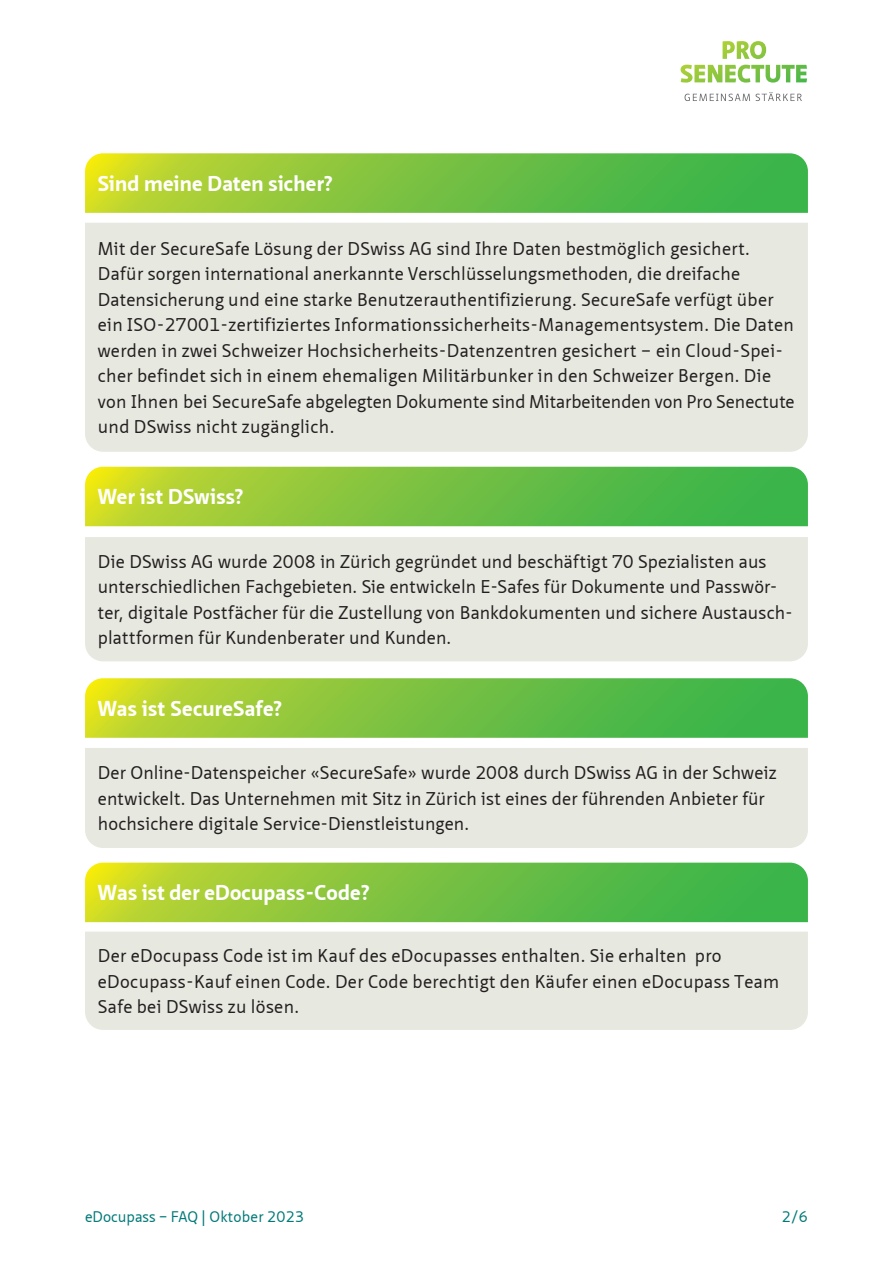
<style>
.page{position:relative;width:893px;height:1263px;background:#fff}
.page>*{position:absolute;margin:0;border:0;box-sizing:border-box;transform-origin:0 0}
.t1{font:700 21px "Neue Sans Pro";letter-spacing:.01em;color:#fff}
.t2{font:18px/25.5px "Neue Sans Pro";letter-spacing:.02em;color:#231f20}
.t3{font:15px "Neue Sans Pro";color:#007a78}
</style>
<div class="page">
<svg style="left:685px;top:94px;width:65px;height:7px"></svg>
<svg style="left:756px;top:92px;width:46px;height:9px"></svg>
<svg style="left:681px;top:41px;width:126px;height:42px"></svg>
<div style="left:85px;top:931px;width:723px;height:99px;background:#e7e8df"></div>
<svg style="left:85px;top:863px;width:723px;height:59px;background:#79c240"></svg>
<div style="left:85px;top:223px;width:723px;height:229px;background:#e7e8df"></div>
<svg style="left:85px;top:153px;width:723px;height:60px;background:#7ac341"></svg>
<div style="left:85px;top:537px;width:723px;height:124px;background:#e7e8df"></div>
<svg style="left:85px;top:467px;width:723px;height:59px;background:#79c240"></svg>
<div style="left:85px;top:748px;width:723px;height:100px;background:#e7e8df"></div>
<svg style="left:85px;top:678px;width:723px;height:60px;background:#7ac341"></svg>
<p class="t1" style="left:98px;top:170px;width:237px">Sind meine Daten sicher?</p>
<p class="t2" style="left:98px;top:235px;width:698px">Mit der SecureSafe Lösung der DSwiss AG sind Ihre Daten bestmöglich gesichert.<br>Dafür sorgen international anerkannte Verschlüsselungsmethoden, die dreifache Datensicherung und eine starke Benutzerauthentifizierung. SecureSafe verfügt über ein ISO-27001-zertifiziertes Informationssicherheits-Managementsystem. Die Daten werden in zwei Schweizer Hochsicherheits-Datenzentren gesichert – ein Cloud-Spei&shy;cher befindet sich in einem ehemaligen Militärbunker in den Schweizer Bergen. Die von Ihnen bei SecureSafe abgelegten Dokumente sind Mitarbeitenden von Pro Senectute und DSwiss nicht zugänglich.</p>
<p class="t1" style="left:98px;top:483px;width:147px">Wer ist DSwiss?</p>
<p class="t2" style="left:98px;top:548px;width:696px">Die DSwiss AG wurde 2008 in Zürich gegründet und beschäftigt 70 Spezialisten aus unterschiedlichen Fachgebieten. Sie entwickeln E-Safes für Dokumente und Passwör&shy;ter, digitale Postfächer für die Zustellung von Bankdokumenten und sichere Austausch&shy;plattformen für Kundenberater und Kunden.</p>
<p class="t1" style="left:98px;top:695px;width:186px">Was ist SecureSafe?</p>
<p class="t2" style="left:98px;top:760px;width:680px">Der Online-Datenspeicher «SecureSafe» wurde 2008 durch DSwiss AG in der Schweiz entwickelt. Das Unternehmen mit Sitz in Zürich ist eines der führenden Anbieter für hochsichere digitale Service-Dienstleistungen.</p>
<p class="t1" style="left:98px;top:879px;width:274px">Was ist der eDocupass-Code?</p>
<p class="t2" style="left:98px;top:943px;width:683px">Der eDocupass Code ist im Kauf des eDocupasses enthalten. Sie erhalten pro eDocupass-Kauf einen Code. Der Code berechtigt den Käufer einen eDocupass Team<br>Safe bei DSwiss zu lösen.</p>
<p class="t3" style="left:85px;top:1207px;width:221px">eDocupass – FAQ | Oktober 2023</p>
<p class="t3" style="left:782px;top:1207px;width:28px">2/6</p>
</div>
